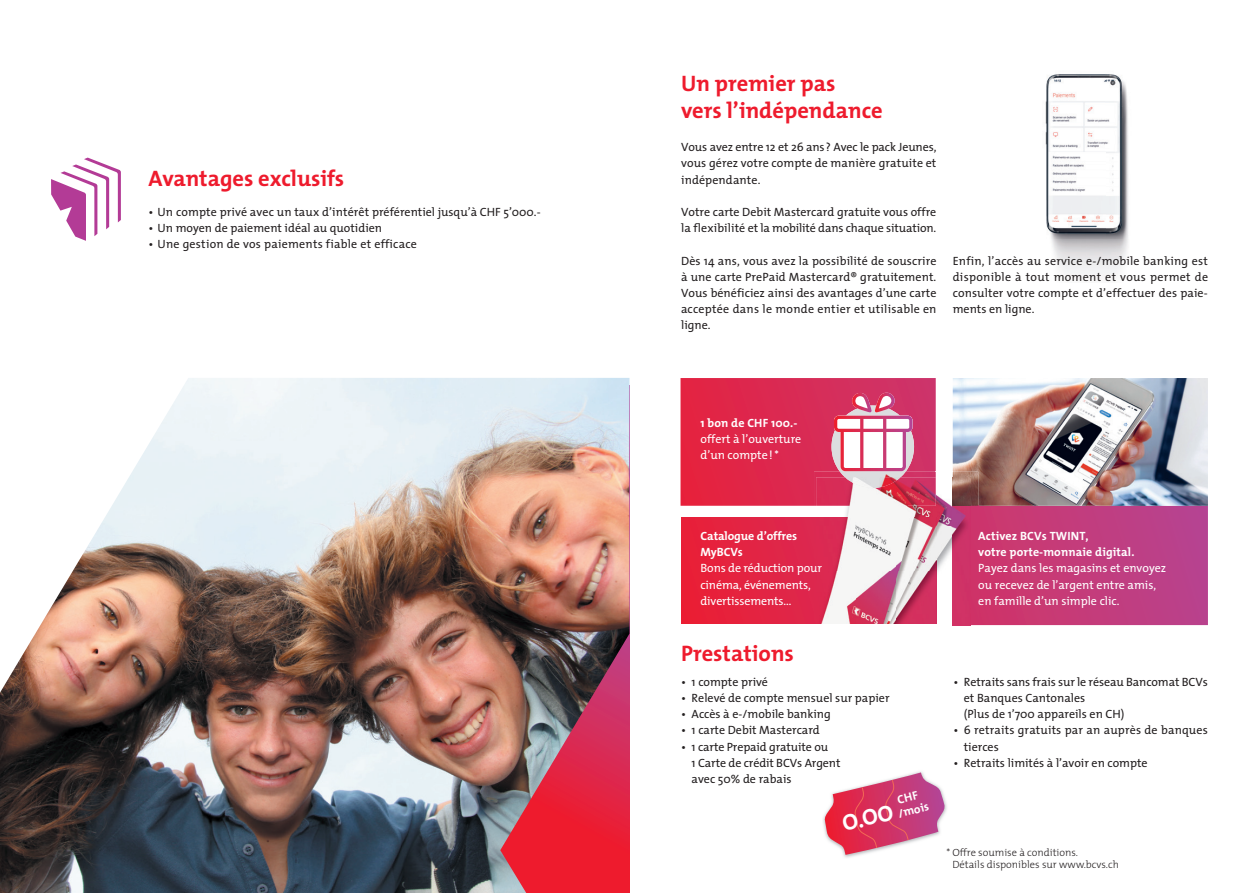
<style>
.page{position:relative;width:1259px;height:893px;background:#fff}
.page>*{position:absolute;margin:0;border:0;box-sizing:border-box;transform-origin:0 0}
.t1{font:700 22.5px/27px "The Mix";color:#ee1b2d}
.t2{font:12px/16.2px "T Mix";color:#231f20}
.t3{font:12px/16.2px "T Mix";color:#fff}
.t4{font:700 12px/16.2px "The Mix";letter-spacing:.01em;color:#fff}
.t5{font:12px "T Mix";letter-spacing:.02em;color:#231f20}
.t6{font:700 12px/16.2px "The Mix";letter-spacing:-.01em;color:#fff}
.t7{font:300 10.5px/12.6px "T Mix";color:#231f20}
.s1{font-size:22.5px}
</style>
<div class="page">
<img style="left:1045px;top:74px;width:83px;height:200px">
<img style="left:823px;top:771px;width:124px;height:87px">
<img style="left:952px;top:378px;width:256px;height:128px">
<div style="left:681px;top:518px;width:133px;height:107px;background:linear-gradient(to right,#ea1e35,#dd284e)"></div>
<svg style="left:952px;top:506px;width:256px;height:120px;background:#c23d7d"></svg>
<svg style="left:680px;top:378px;width:255px;height:140px;background:#e04d6e"></svg>
<img style="left:905px;top:472px;width:31px;height:5px">
<img style="left:814px;top:472px;width:26px;height:34px">
<img style="left:840px;top:472px;width:65px;height:5px">
<img style="left:952px;top:472px;width:26px;height:153px">
<img style="left:814px;top:518px;width:122px;height:106px">
<img style="left:816px;top:506px;width:91px;height:12px">
<img style="left:907px;top:477px;width:45px;height:49px">
<img style="left:936px;top:526px;width:16px;height:49px">
<img style="left:907px;top:575px;width:30px;height:49px">
<img style="left:816px;top:477px;width:119px;height:29px">
<img style="left:845px;top:477px;width:55px;height:11px">
<img style="left:952px;top:477px;width:18px;height:29px">
<div style="left:677px;top:624px;width:267px;height:39px;background:#fff"></div>
<svg style="left:51px;top:158px;width:70px;height:83px"></svg>
<img style="left:0;top:378px;width:629px;height:515px">
<svg style="left:824px;top:772px;width:121px;height:83px"></svg>
<h1 class="t1" style="left:148px;top:164px;width:197px">Avantages exclusifs</h1>
<p class="t2" style="left:148px;top:203px;width:394px">• Un compte privé avec un taux d’intérêt préférentiel jusqu’à CHF 5’000.-</p>
<p class="t2" style="left:148px;top:220px;width:235px">• Un moyen de paiement idéal au quotidien</p>
<p class="t5" style="left:148px;top:234px;width:270px">• Une gestion de vos paiements fiable et efficace</p>
<h1 class="t1" style="left:681px;top:69px;width:203px">Un premier pas<br>vers l’indépendance</h1>
<p class="t2" style="left:681px;top:139px;width:257px;text-align:justify">Vous avez entre 12 et 26 ans ? Avec le pack Jeunes, vous gérez votre compte de manière gratuite et indépendante.</p>
<p class="t2" style="left:681px;top:203px;width:257px">Votre carte Debit Mastercard gratuite vous offre la flexibilité et la mobilité dans chaque situation.</p>
<p class="t2" style="left:681px;top:252px;width:257px;text-align:justify">Dès 14 ans, vous avez la possibilité de souscrire à une carte PrePaid Mastercard® gratuitement.<br>Vous bénéficiez ainsi des avantages d’une carte acceptée dans le monde entier et utilisable en ligne.</p>
<p class="t2" style="left:952px;top:252px;width:257px;text-align:justify">Enfin, l’accès au service e-/mobile banking est disponible à tout moment et vous permet de consulter votre compte et d’effectuer des paie&shy;ments en ligne.</p>
<p class="t4" style="left:700px;top:414px;width:98px">1 bon de CHF 100.-</p>
<p class="t3" style="left:700px;top:430px;width:102px">offert à l’ouverture d’un compte ! *</p>
<p class="t6" style="left:700px;top:528px;width:98px">Catalogue d’offres<br>MyBCVs</p>
<p class="t3" style="left:700px;top:560px;width:123px">Bons de réduction pour cinéma, événements, divertissements…</p>
<h1 class="t1" style="left:681px;top:639px;width:114px">Prestations</h1>
<p class="t2" style="left:681px;top:673px;width:88px">• 1 compte privé</p>
<p class="t2" style="left:681px;top:689px;width:210px">• Relevé de compte mensuel sur papier</p>
<p class="t2" style="left:681px;top:706px;width:151px">• Accès à e-/mobile banking</p>
<p class="t2" style="left:681px;top:722px;width:140px">• 1 carte Debit Mastercard</p>
<p class="t2" style="left:691px;top:738px;width:150px;text-indent:-10px">• 1 carte Prepaid gratuite ou<br>1 Carte de crédit BCVs Argent avec 50% de rabais</p>
<p class="t4" style="left:841px;top:819px;width:89px;rotate:-14deg"><span class="s1">O.OO</span> /mois</p>
<p class="t4" style="left:978px;top:528px;width:158px">Activez BCVs TWINT,<br>votre porte-monnaie digital.</p>
<p class="t3" style="left:978px;top:560px;width:189px">Payez dans les magasins et envoyez ou recevez de l’argent entre amis, en famille d’un simple clic.</p>
<p class="t2" style="left:964px;top:673px;width:245px;text-indent:-10px">• Retraits sans frais sur le réseau Bancomat BCVs et Banques Cantonales<br>(Plus de 1’700 appareils en CH)</p>
<p class="t2" style="left:964px;top:722px;width:245px;text-indent:-10px">• 6 retraits gratuits par an auprès de banques tierces</p>
<p class="t2" style="left:953px;top:754px;width:196px">• Retraits limités à l’avoir en compte</p>
<p class="t7" style="left:952px;top:845px;width:168px;text-indent:-6px">* Offre soumise à conditions.<br>Détails disponibles sur www.bcvs.ch</p>
</div>
